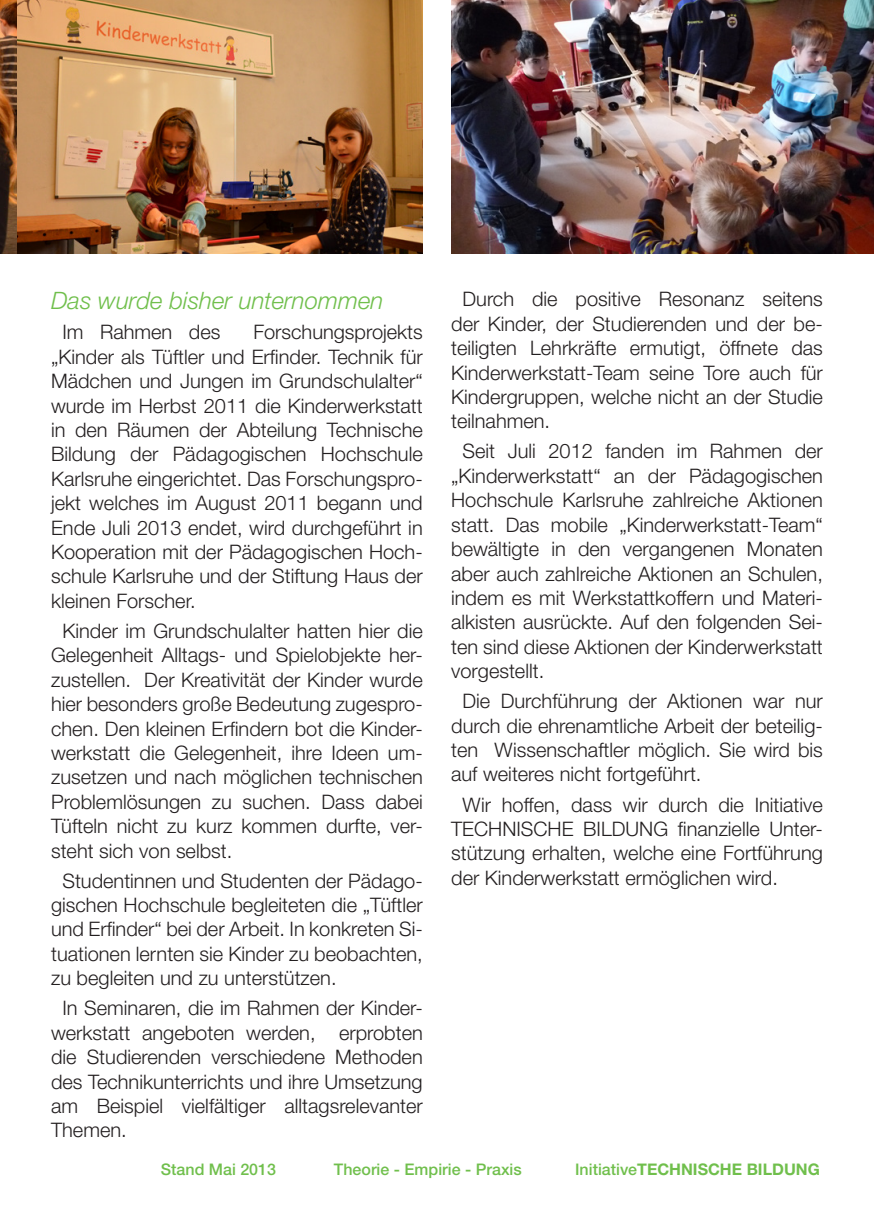
<style>
.page{position:relative;width:874px;height:1225px;background:#fff}
.page>*{position:absolute;margin:0;border:0;box-sizing:border-box;transform-origin:0 0}
.Zwischenüberschrift{font:italic 300 24px "Helvetica Neue LT Std";color:#70bf4c}
.Fließtext{font:300 20px/24.4px "Helvetica Neue LT Std";color:#231f20;text-align:justify}
.t1{font:500 16px "Helvetica Neue LT Std";color:#70bf4c}
.t2{font:700 16px "Helvetica Neue LT Std";color:#70bf4c}
.s1{font-weight:500}
</style>
<div class="page">
<img style="left:0;top:0;width:422px;height:253px">
<img style="left:451px;top:0;width:422px;height:253px">
<p class="Zwischenüberschrift" style="left:51px;top:286px;width:334px">Das wurde bisher unternommen</p>
<p class="Fließtext" style="left:62px;top:319px;width:159px">Im Rahmen des</p>
<p class="Fließtext" style="left:51px;top:319px;width:373px;text-indent:202px">Forschungsprojekts „Kinder als Tüftler und Erfinder. Technik für Mädchen und Jungen im Grundschulalter“ wurde im Herbst 2011 die Kinderwerkstatt in den Räumen der Abteilung Technische Bildung der Pädagogischen Hochschule Karlsruhe eingerichtet. Das Forschungspro&shy;jekt welches im August 2011 begann und Ende Juli 2013 endet, wird durchgeführt in Kooperation mit der Pädagogischen Hoch&shy;schule Karlsruhe und der Stiftung Haus der kleinen Forscher.</p>
<p class="Fließtext" style="left:51px;top:618px;width:373px;text-indent:11px">Kinder im Grundschulalter hatten hier die Gelegenheit Alltags- und Spielobjekte her&shy;zustellen. Der Kreativität der Kinder wurde hier besonders große Bedeutung zugespro&shy;chen. Den kleinen Erfindern bot die Kinder&shy;werkstatt die Gelegenheit, ihre Ideen um&shy;zusetzen und nach möglichen technischen Problemlösungen zu suchen. Dass dabei Tüfteln nicht zu kurz kommen durfte, ver&shy;steht sich von selbst.</p>
<p class="Fließtext" style="left:51px;top:868px;width:373px;text-indent:11px">Studentinnen und Studenten der Pädago&shy;gischen Hochschule begleiteten die „Tüftler und Erfinder“ bei der Arbeit. In konkreten Si&shy;tuationen lernten sie Kinder zu beobachten, zu begleiten und zu unterstützen.</p>
<p class="Fließtext" style="left:51px;top:995px;width:373px;text-indent:11px">In Seminaren, die im Rahmen der Kinder&shy;werkstatt angeboten werden, erprobten die Studierenden verschiedene Methoden des Technikunterrichts und ihre Umsetzung am Beispiel vielfältiger alltagsrelevanter Themen.</p>
<p class="Fließtext" style="left:451px;top:287px;width:373px;text-indent:11px">Durch die positive Resonanz seitens der Kinder, der Studierenden und der be&shy;teiligten Lehrkräfte ermutigt, öffnete das Kinderwerkstatt-Team seine Tore auch für Kindergruppen, welche nicht an der Studie teilnahmen.</p>
<p class="Fließtext" style="left:451px;top:439px;width:373px;text-indent:11px">Seit Juli 2012 fanden im Rahmen der „Kinderwerkstatt“ an der Pädagogischen Hochschule Karlsruhe zahlreiche Aktionen statt. Das mobile „Kinderwerkstatt-Team“ bewältigte in den vergangenen Monaten aber auch zahlreiche Aktionen an Schulen, indem es mit Werkstattkoffern und Materi&shy;alkisten ausrückte. Auf den folgenden Sei&shy;ten sind diese Aktionen der Kinderwerkstatt vorgestellt.</p>
<p class="Fließtext" style="left:451px;top:688px;width:373px;text-indent:11px">Die Durchführung der Aktionen war nur durch die ehrenamtliche Arbeit der beteilig&shy;ten Wissenschaftler möglich. Sie wird bis auf weiteres nicht fortgeführt.</p>
<p class="Fließtext" style="left:451px;top:792px;width:373px;text-indent:11px">Wir hoffen, dass wir durch die Initiative TECHNISCHE BILDUNG finanzielle Unter&shy;stützung erhalten, welche eine Fortführung der Kinderwerkstatt ermöglichen wird.</p>
<p class="t1" style="left:161px;top:1160px;width:117px">Stand Mai 2013</p>
<p class="t1" style="left:334px;top:1160px;width:189px">Theorie - Empirie - Praxis</p>
<p class="t2" style="left:575px;top:1159px;width:246px"><span class="s1">Initiative</span>TECHNISCHE BILDUNG</p>
</div>
